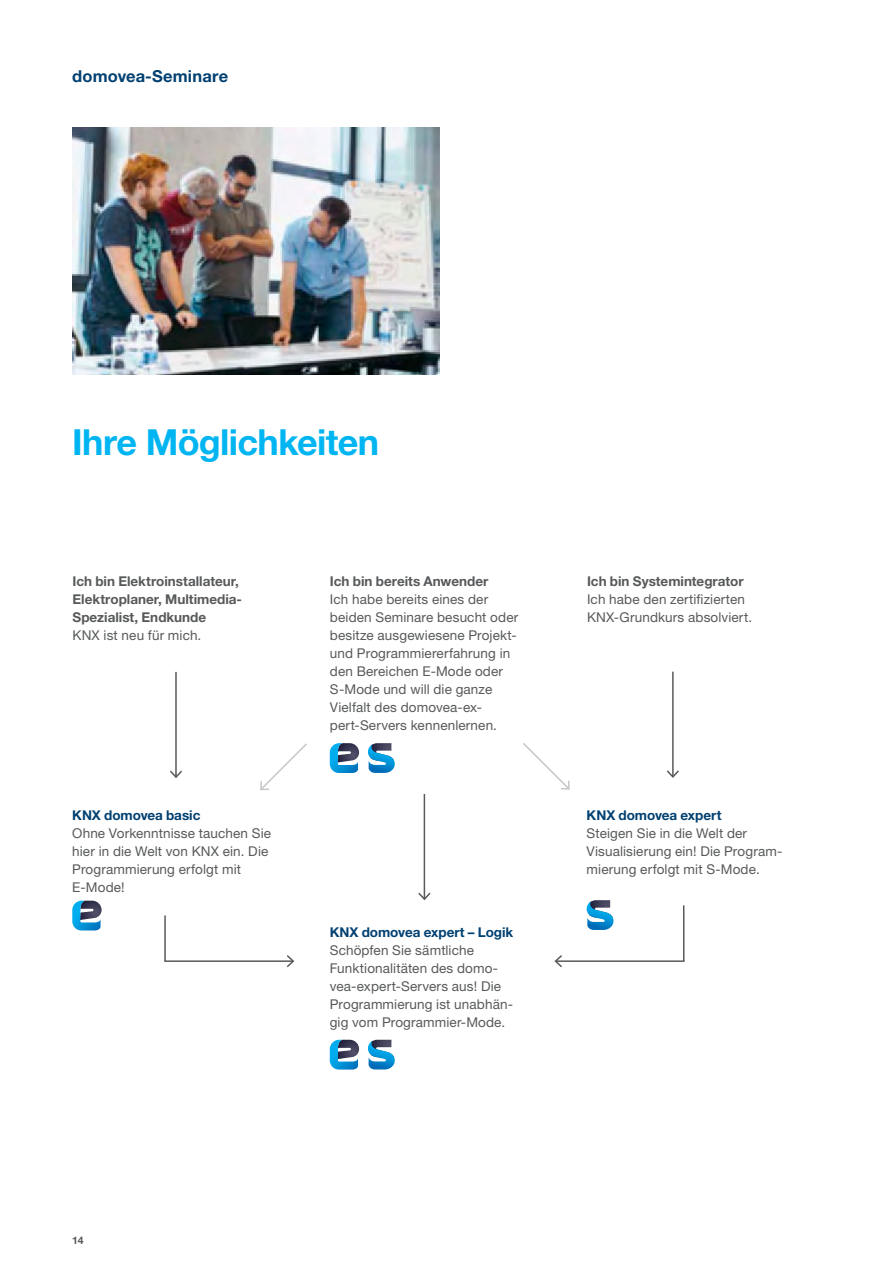
<style>
.page{position:relative;width:893px;height:1263px;background:#fff}
.page>*{position:absolute;margin:0;border:0;box-sizing:border-box;transform-origin:0 0}
.t1{font:700 36px "Helvetica Neue LTW1 G";letter-spacing:-.02em;color:#00b5f1}
.t2{font:700 16.5px "Helvetica Neue LTW1 G";letter-spacing:.01em;color:#004071}
.t3{font:13.5px/18px "Helvetica Neue LTW1 G";letter-spacing:.01em;color:#57595b}
.t4{font:700 13.5px/18px "Helvetica Neue LTW1 G";color:#57595b}
.t5{font:700 13.5px "Helvetica Neue LTW1 G";letter-spacing:-.005em;color:#004071}
.t6{font:700 10.5px "Helvetica Neue LTW1 G";color:#57595b}
</style>
<div class="page">
<img style="left:72px;top:128px;width:367px;height:246px">
<svg style="left:330px;top:1040px;width:29px;height:29px"></svg>
<svg style="left:368px;top:1040px;width:27px;height:29px"></svg>
<svg style="left:587px;top:900px;width:26px;height:30px"></svg>
<svg style="left:72px;top:901px;width:30px;height:29px"></svg>
<svg style="left:260px;top:743px;width:47px;height:48px"></svg>
<svg style="left:523px;top:743px;width:47px;height:47px"></svg>
<hr style="left:175px;top:672px;width:2px;height:105px;background:#57595b">
<svg style="left:170px;top:769px;width:12px;height:9px"></svg>
<hr style="left:424px;top:794px;width:1px;height:105px;background:#57595b">
<svg style="left:418px;top:891px;width:13px;height:10px"></svg>
<hr style="left:672px;top:672px;width:2px;height:105px;background:#57595b">
<svg style="left:667px;top:769px;width:12px;height:9px"></svg>
<hr style="left:556px;top:960px;width:128px;height:2px;background:#57595b">
<svg style="left:554px;top:955px;width:10px;height:12px"></svg>
<hr style="left:683px;top:905px;width:1px;height:56px;background:#57595b">
<hr style="left:164px;top:960px;width:129px;height:2px;background:#57595b">
<svg style="left:285px;top:955px;width:10px;height:13px"></svg>
<hr style="left:164px;top:915px;width:2px;height:46px;background:#57595b">
<svg style="left:330px;top:743px;width:29px;height:30px"></svg>
<svg style="left:368px;top:743px;width:27px;height:30px"></svg>
<p class="t2" style="left:72px;top:65px;width:157px">domovea-Seminare</p>
<h1 class="t1" style="left:72px;top:420px;width:308px">Ihre Möglichkeiten</h1>
<p class="t4" style="left:73px;top:572px;width:171px">Ich bin Elektroinstallateur,<br>Elektroplaner, Multimedia-<br>Spezialist, Endkunde</p>
<p class="t3" style="left:73px;top:626px;width:130px">KNX ist neu für mich.</p>
<p class="t5" style="left:72px;top:806px;width:130px">KNX domovea basic</p>
<p class="t3" style="left:72px;top:824px;width:200px">Ohne Vorkenntnisse tauchen Sie hier in die Welt von KNX ein. Die<br>Programmierung erfolgt mit<br>E-Mode!</p>
<p class="t4" style="left:330px;top:572px;width:160px">Ich bin bereits Anwender</p>
<p class="t3" style="left:330px;top:590px;width:190px">Ich habe bereits eines der beiden Seminare besucht oder besitze ausgewiesene Projekt&shy;und Programmiererfahrung in den Bereichen E-Mode oder<br>S-Mode und will die ganze<br>Vielfalt des domovea-ex&shy;pert-Servers kennenlernen.</p>
<p class="t5" style="left:330px;top:923px;width:185px">KNX domovea expert – Logik</p>
<p class="t3" style="left:330px;top:941px;width:185px">Schöpfen Sie sämtliche<br>Funktionalitäten des domo&shy;vea-expert-Servers aus! Die<br>Programmierung ist unabhän&shy;gig vom Programmier-Mode.</p>
<p class="t4" style="left:587px;top:572px;width:158px">Ich bin Systemintegrator</p>
<p class="t3" style="left:587px;top:590px;width:167px">Ich habe den zertifizierten<br>KNX-Grundkurs absolviert.</p>
<p class="t5" style="left:587px;top:806px;width:136px">KNX domovea expert</p>
<p class="t3" style="left:587px;top:824px;width:197px">Steigen Sie in die Welt der<br>Visualisierung ein! Die Program&shy;mierung erfolgt mit S-Mode.</p>
<p class="t6" style="left:72px;top:1233px;width:13px">14</p>
</div>
